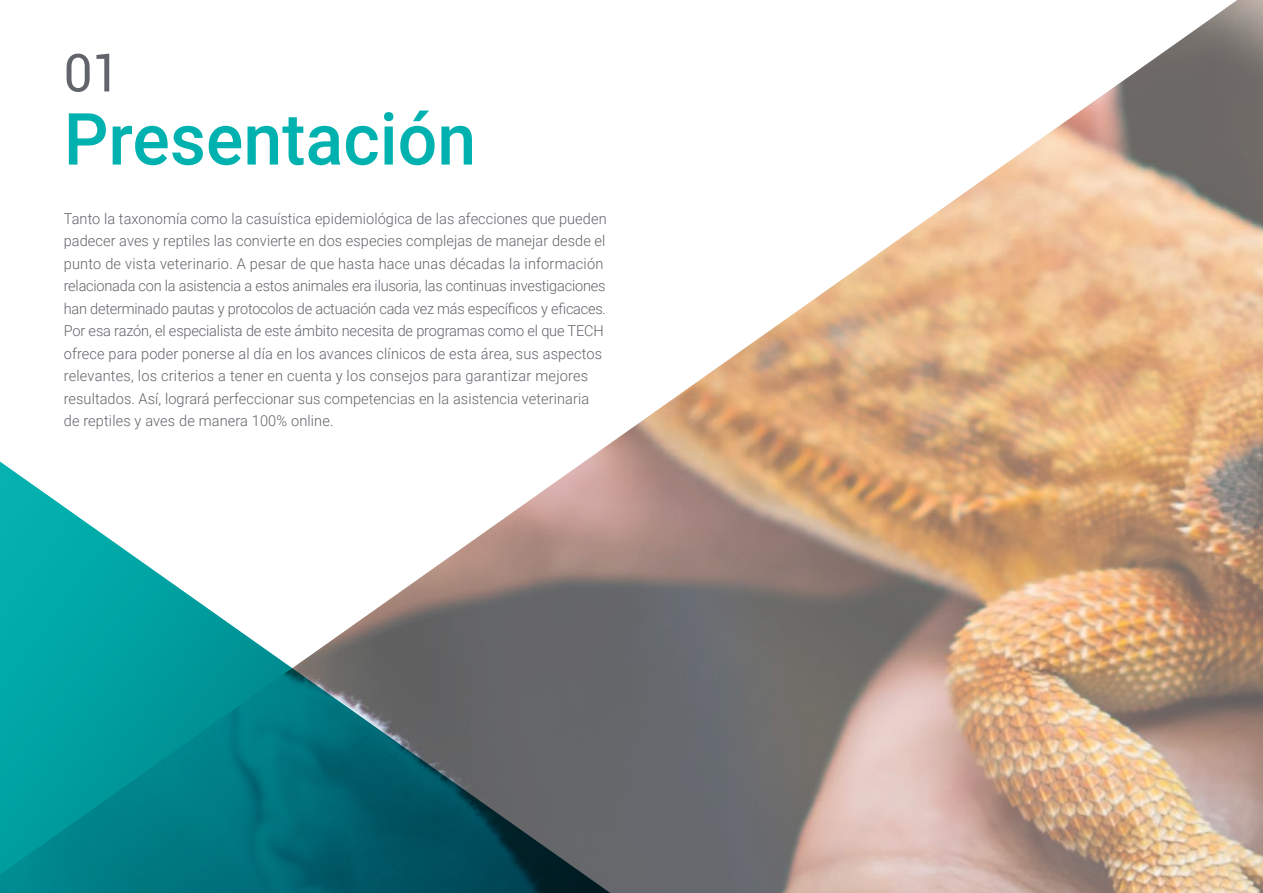
<style>
.page{position:relative;width:1263px;height:893px;background:#fff}
.page>*{position:absolute;margin:0;border:0;box-sizing:border-box;transform-origin:0 0}
.t1{font:500 72px "Roboto";color:#00b2af}
.t2{font:52.5px "Roboto";color:#61646a}
.t3{font:300 15px/22.5px "Roboto";letter-spacing:.005em;color:#61646a}
</style>
<div class="page">
<img style="left:607px;top:0;width:656px;height:893px">
<svg style="left:0;top:446px;width:640px;height:447px"></svg>
<h2 class="t2" style="left:64px;top:36px;width:58px">01</h2>
<h1 class="t1" style="left:64px;top:89px;width:414px">Presentación</h1>
<p class="t3" style="left:64px;top:207px;width:544px">Tanto la taxonomía como la casuística epidemiológica de las afecciones que pueden padecer aves y reptiles las convierte en dos especies complejas de manejar desde el punto de vista veterinario. A pesar de que hasta hace unas décadas la información relacionada con la asistencia a estos animales era ilusoria, las continuas investigaciones han determinado pautas y protocolos de actuación cada vez más específicos y eficaces.<br>Por esa razón, el especialista de este ámbito necesita de programas como el que TECH ofrece para poder ponerse al día en los avances clínicos de esta área, sus aspectos relevantes, los criterios a tener en cuenta y los consejos para garantizar mejores resultados. Así, logrará perfeccionar sus competencias en la asistencia veterinaria de reptiles y aves de manera 100% online.</p>
</div>
